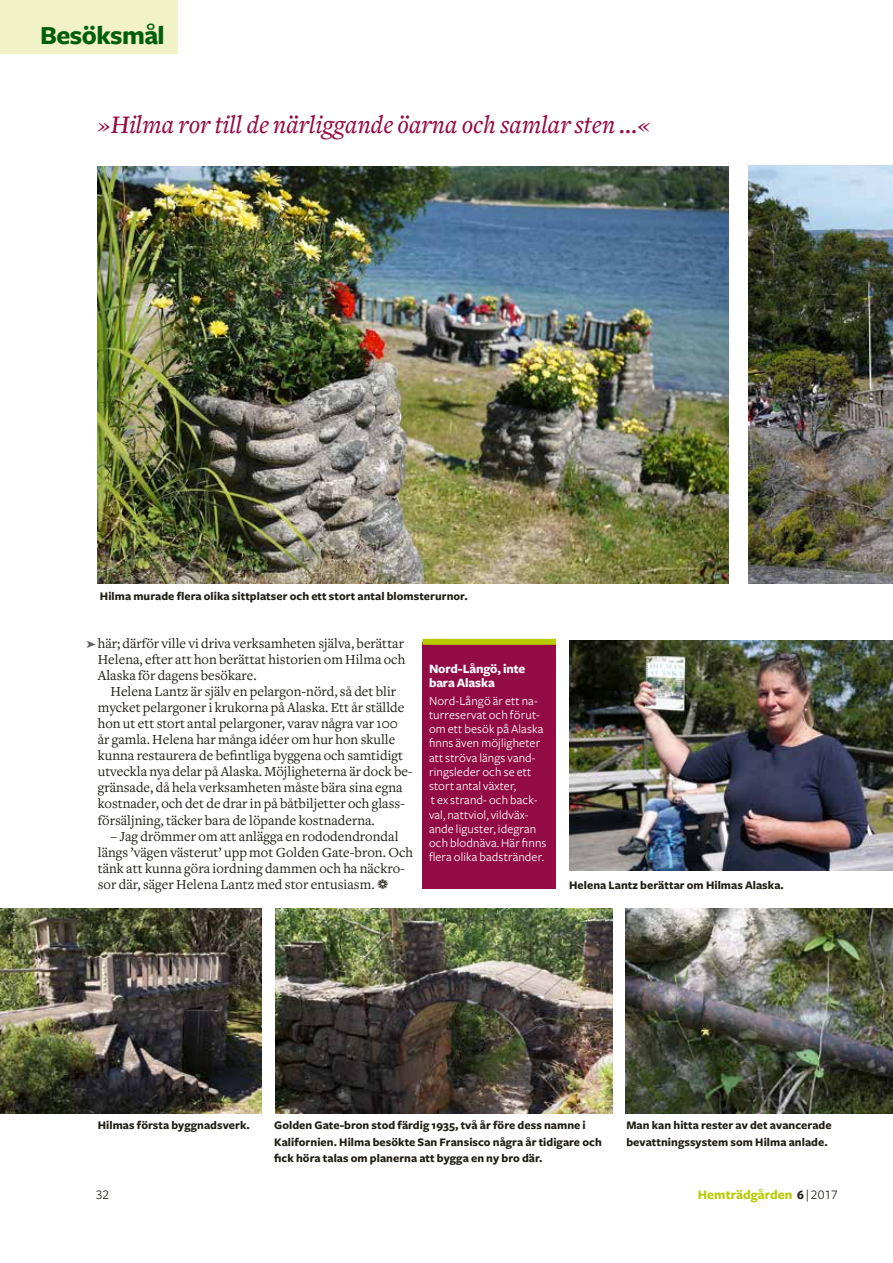
<style>
.page{position:relative;width:893px;height:1263px;background:#fff}
.page>*{position:absolute;margin:0;border:0;box-sizing:border-box;transform-origin:0 0}
.t1{font:700 27px "Freight Sans";letter-spacing:-.02em;color:#005d0b}
.t2{font:italic 500 26.25px "Freight Text";color:#930b45}
.t3{font:14.4px/16px "Freight Text";color:#201e15}
.t4{font:700 13.5px "Freight Sans";color:#b8ca00}
.t5{font:13.5px "Freight Sans Book SC";color:#201e15}
.t6{font:700 13.2px/14px "Freight Sans";letter-spacing:-.01em;color:#fff}
.t7{font:12.75px/14.2px "Freight Sans";letter-spacing:.01em;color:#fff}
.t8{font:700 12px/16px "Freight Sans";letter-spacing:.005em;color:#201e15}
.s1{font-family:"Freight Sans Bold SC";font-weight:400;color:#201e15}
.s2{font-family:"Freight Sans Book SC";font-weight:400;color:#201e15}
</style>
<div class="page">
<img style="left:98px;top:167px;width:631px;height:417px">
<img style="left:275px;top:909px;width:338px;height:204px">
<img style="left:748px;top:166px;width:145px;height:418px">
<img style="left:569px;top:641px;width:324px;height:229px">
<img style="left:0;top:908px;width:261px;height:205px">
<img style="left:625px;top:908px;width:268px;height:205px">
<div style="left:0;top:0;width:178px;height:53px;background:#f1f2c5"></div>
<div style="left:423px;top:642px;width:133px;height:247px;background:#930b45"></div>
<div style="left:423px;top:639px;width:133px;height:6px;background:#b8ca00"></div>
<h1 class="t1" style="left:40px;top:20px;width:126px">Besöksmål</h1>
<h2 class="t2" style="left:98px;top:110px;width:554px">»Hilma ror till de närliggande öarna och samlar sten …«</h2>
<p class="t8" style="left:100px;top:588px;width:369px">Hilma murade flera olika sittplatser och ett stort antal blomsterurnor.</p>
<p class="t3" style="left:98px;top:635px;width:309px;text-align:justify">här; därför ville vi driva verksamheten själva, berättar Helena, efter att hon berättat historien om Hilma och Alaska för dagens besökare.</p>
<p class="t3" style="left:98px;top:684px;width:316px;text-indent:13px">Helena Lantz är själv en pelargon-nörd, så det blir mycket pelargoner i krukorna på Alaska. Ett år ställde hon ut ett stort antal pelargoner, varav några var 100 år gamla. Helena har många idéer om hur hon skulle kunna restaurera de befintliga byggena och samtidigt utveckla nya delar på Alaska. Möjligheterna är dock be&shy;gränsade, då hela verksamheten måste bära sina egna kostnader, och det de drar in på båtbiljetter och glass&shy;försäljning, täcker bara de löpande kostnaderna.</p>
<p class="t3" style="left:98px;top:828px;width:317px;text-indent:13px">– Jag drömmer om att anlägga en rododendrondal längs ’vägen västerut’ upp mot Golden Gate-bron. Och tänk att kunna göra iordning dammen och ha näckro&shy;sor där, säger Helena Lantz med stor entusiasm. ❁</p>
<p class="t6" style="left:429px;top:662px;width:98px">Nord-Långö, inte bara Alaska</p>
<p class="t7" style="left:429px;top:694px;width:119px">Nord-Långö är ett na&shy;turreservat och förut&shy;om ett besök på Alaska finns även möjligheter att ströva längs vand&shy;ringsleder och se ett stort antal växter,<br>t ex strand- och back&shy;val, nattviol, vildväx&shy;ande liguster, idegran och blodnäva. Här finns flera olika badstränder.</p>
<p class="t8" style="left:569px;top:877px;width:216px">Helena Lantz berättar om Hilmas Alaska.</p>
<p class="t8" style="left:274px;top:1118px;width:329px">Golden Gate-bron stod färdig 1935, två år före dess namne i<br>Kalifornien. Hilma besökte San Fransisco några år tidigare och fick höra talas om planerna att bygga en ny bro där.</p>
<p class="t8" style="left:98px;top:1118px;width:154px">Hilmas första byggnadsverk.</p>
<p class="t8" style="left:626px;top:1118px;width:207px">Man kan hitta rester av det avancerade bevattningssystem som Hilma anlade.</p>
<p class="t5" style="left:96px;top:1187px;width:15px">32</p>
<p class="t4" style="left:698px;top:1187px;width:142px">Hemträdgården <span class="s1">6</span> <span class="s2">| 2017</span></p>
</div>
